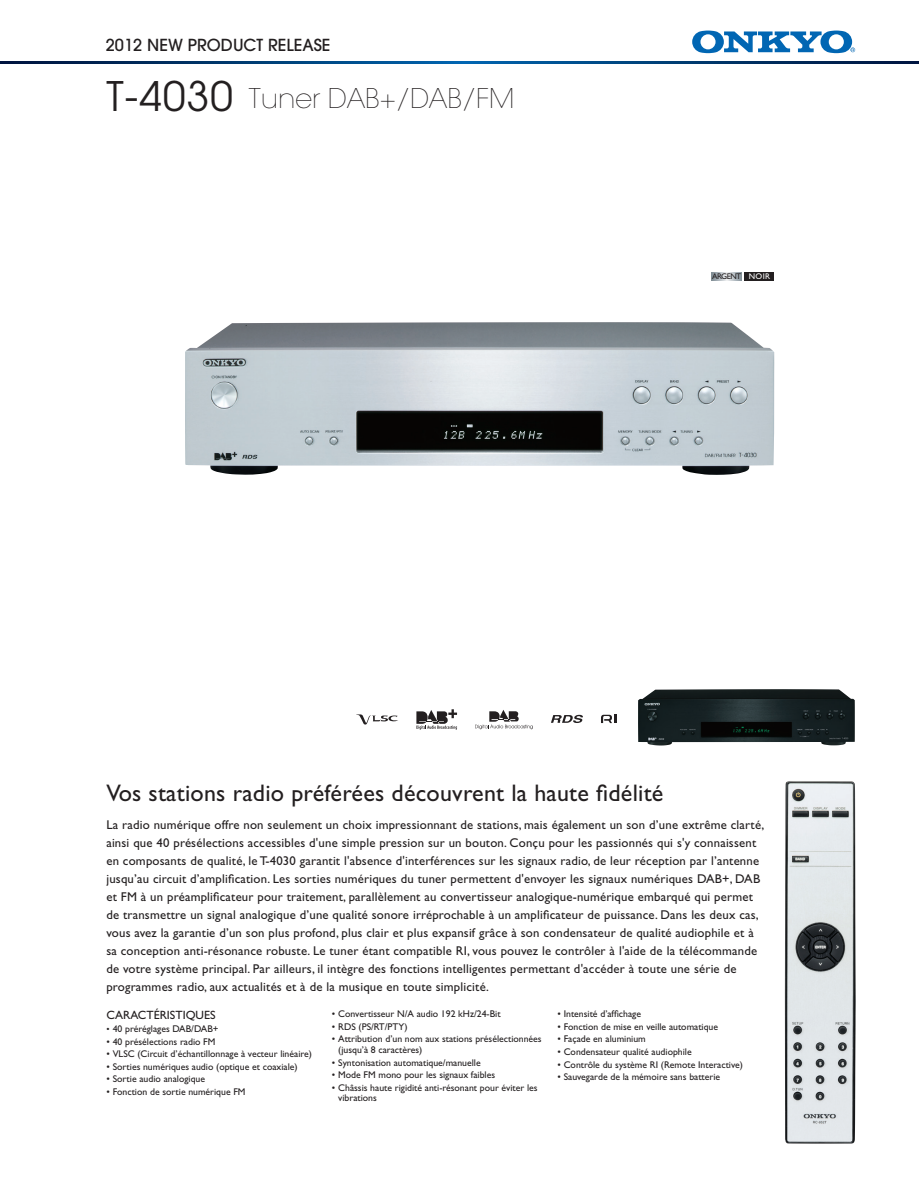
<style>
.page{position:relative;width:919px;height:1191px;background:#fff}
.page>*{position:absolute;margin:0;border:0;box-sizing:border-box;transform-origin:0 0}
.t1{font:40.5px "ITC Avant Garde Std";color:#231f20}
.t2{font:200 27px "ITC Avant Garde Std";color:#231f20}
.t3{font:24px "Gill Sans Std";letter-spacing:.01em;color:#231f20}
.t4{font:500 16.5px "ITC Avant Garde Std";color:#231f20}
.t5{font:12.75px/18px "Gill Sans Std";letter-spacing:.015em;color:#231f20}
.t6{font:12px "Gill Sans Std";color:#231f20}
.t7{font:9.75px/10.5px "Gill Sans Std";color:#231f20}
.t8{font:8.25px "Gill Sans Std";letter-spacing:-.065em;color:#231f20}
.s1{color:#fff}
.s2{font-size:9px}
</style>
<div class="page">
<img style="left:185px;top:322px;width:589px;height:153px">
<div style="left:744px;top:272px;width:30px;height:9px;background:#231f20"></div>
<svg style="left:711px;top:272px;width:30px;height:9px"></svg>
<svg style="left:601px;top:714px;width:16px;height:9px"></svg>
<svg style="left:551px;top:715px;width:32px;height:8px"></svg>
<svg style="left:416px;top:709px;width:41px;height:20px"></svg>
<svg style="left:475px;top:710px;width:58px;height:19px"></svg>
<svg style="left:356px;top:714px;width:42px;height:10px"></svg>
<img style="left:638px;top:689px;width:216px;height:56px">
<img style="left:784px;top:781px;width:71px;height:362px">
<svg style="left:692px;top:31px;width:163px;height:22px"></svg>
<svg style="left:0;top:62px;width:918px;height:2px"></svg>
<p class="t4" style="left:106px;top:35px;width:226px">2012 NEW PRODUCT RELEASE</p>
<h1 class="t1" style="left:106px;top:71px;width:128px">T-4030</h1>
<h2 class="t2" style="left:249px;top:82px;width:267px">Tuner DAB+/DAB/FM</h2>
<p class="t8" style="left:712px;top:271px;width:59px">ARGENT <span class="s1">NOIR</span></p>
<h3 class="t3" style="left:106px;top:779px;width:558px">Vos stations radio préférées découvrent la haute fidélité</h3>
<p class="t5" style="left:106px;top:816px;width:659px">La radio numérique offre non seulement un choix impressionnant de stations, mais également un son d’une extrême clarté, ainsi que 40 présélections accessibles d'une simple pression sur un bouton. Conçu pour les passionnés qui s'y connaissent en composants de qualité, le T-4030 garantit l'absence d'interférences sur les signaux radio, de leur réception par l’antenne jusqu’au circuit d’amplification. Les sorties numériques du tuner permettent d'envoyer les signaux numériques DAB+, DAB et FM à un préamplificateur pour traitement, parallèlement au convertisseur analogique-numérique embarqué qui permet de transmettre un signal analogique d’une qualité sonore irréprochable à un amplificateur de puissance. Dans les deux cas, vous avez la garantie d’un son plus profond, plus clair et plus expansif grâce à son condensateur de qualité audiophile et à sa conception anti-résonance robuste. Le tuner étant compatible RI, vous pouvez le contrôler à l'aide de la télécommande de votre système principal. Par ailleurs, il intègre des fonctions intelligentes permettant d'accéder à toute une série de programmes radio, aux actualités et à de la musique en toute simplicité.</p>
<p class="t6" style="left:106px;top:1008px;width:111px">CARACTÉRISTIQUES</p>
<p class="t7" style="left:106px;top:1023px;width:114px"><span class="s2">•</span> 40 préréglages DAB/DAB+</p>
<p class="t7" style="left:106px;top:1036px;width:111px">• 40 présélections radio FM</p>
<p class="t7" style="left:106px;top:1048px;width:207px">• VLSC (Circuit d’échantillonnage à vecteur linéaire)</p>
<p class="t7" style="left:106px;top:1061px;width:193px">• Sorties numériques audio (optique et coaxiale)</p>
<p class="t7" style="left:106px;top:1074px;width:100px">• Sortie audio analogique</p>
<p class="t7" style="left:106px;top:1086px;width:141px">• Fonction de sortie numérique FM</p>
<p class="t7" style="left:557px;top:1008px;width:85px">• Intensité d’affichage</p>
<p class="t7" style="left:557px;top:1021px;width:162px">• Fonction de mise en veille automatique</p>
<p class="t7" style="left:557px;top:1034px;width:90px">• Façade en aluminium</p>
<p class="t7" style="left:557px;top:1046px;width:136px">• Condensateur qualité audiophile</p>
<p class="t7" style="left:557px;top:1059px;width:187px">• Contrôle du système RI (Remote Interactive)</p>
<p class="t7" style="left:557px;top:1071px;width:164px">• Sauvegarde de la mémoire sans batterie</p>
<p class="t7" style="left:332px;top:1008px;width:170px">• Convertisseur N/A audio 192 kHz/24-Bit</p>
<p class="t7" style="left:332px;top:1021px;width:77px">• RDS (PS/RT/PTY)</p>
<p class="t7" style="left:338px;top:1034px;width:205px;text-indent:-6px">• Attribution d’un nom aux stations présélectionnées (jusqu’à 8 caractères)</p>
<p class="t7" style="left:332px;top:1057px;width:150px">• Syntonisation automatique/manuelle</p>
<p class="t7" style="left:332px;top:1069px;width:165px">• Mode FM mono pour les signaux faibles</p>
<p class="t7" style="left:338px;top:1082px;width:201px;text-indent:-6px">• Châssis haute rigidité anti-résonant pour éviter les vibrations</p>
</div>
